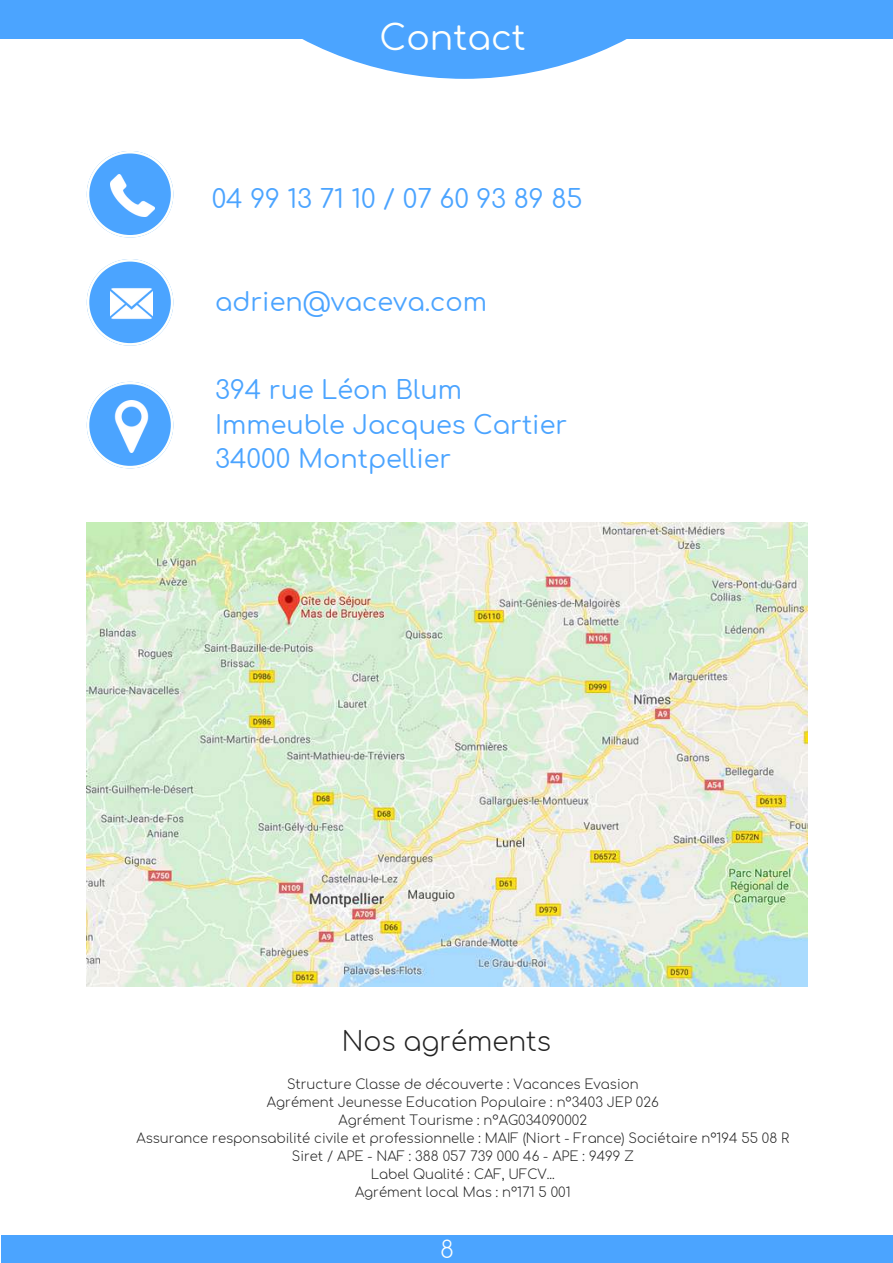
<style>
.page{position:relative;width:893px;height:1263px;background:#fff}
.page>*{position:absolute;margin:0;border:0;box-sizing:border-box;transform-origin:0 0}
.t1{font:34.8px "Comfortaa";color:#fefffc}
.t2{font:300 26.55px "Comfortaa";color:#222}
.t3{font:25.65px/35px "Comfortaa";color:#4ba4ff}
.t4{font:300 23.25px "Comfortaa";color:#fefffc}
.t5{font:300 13.2px/18px "Comfortaa";color:#222;text-align:center}
</style>
<div class="page">
<div style="left:0;top:0;width:893px;height:38px;background:#4ba4ff"></div>
<div style="left:1px;top:1235px;width:892px;height:28px;background:#4ba4ff"></div>
<svg style="left:115px;top:38px;width:699px;height:41px"></svg>
<svg style="left:87px;top:151px;width:86px;height:87px"></svg>
<svg style="left:87px;top:259px;width:86px;height:87px"></svg>
<svg style="left:87px;top:382px;width:86px;height:86px"></svg>
<img style="left:110px;top:175px;width:44px;height:41px">
<img style="left:110px;top:283px;width:42px;height:41px">
<img style="left:87px;top:522px;width:720px;height:464px">
<img style="left:106px;top:401px;width:52px;height:52px">
<h1 class="t1" style="left:380px;top:19px;width:148px">Contact</h1>
<h3 class="t3" style="left:212px;top:183px;width:372px">04 99 13 71 10 / 07 60 93 89 85</h3>
<h3 class="t3" style="left:215px;top:285px;width:274px">adrien@vaceva.com</h3>
<h3 class="t3" style="left:215px;top:373px;width:354px">394 rue Léon Blum<br>Immeuble Jacques Cartier<br>34000 Montpellier</h3>
<h2 class="t2" style="left:342px;top:1027px;width:211px">Nos agréments</h2>
<p class="t5" style="left:136px;top:1076px;width:654px">Structure Classe de découverte : Vacances Evasion<br>Agrément Jeunesse Education Populaire : n°3403 JEP 026<br>Agrément Tourisme : n°AG034090002<br>Assurance responsabilité civile et professionnelle : MAIF (Niort - France) Sociétaire n°194 55 08 R Siret / APE - NAF : 388 057 739 000 46 - APE : 9499 Z<br>Label Qualité : CAF, UFCV...<br>Agrément local Mas : n°171 5 001</p>
<h3 class="t4" style="left:440px;top:1237px;width:15px">8</h3>
</div>
